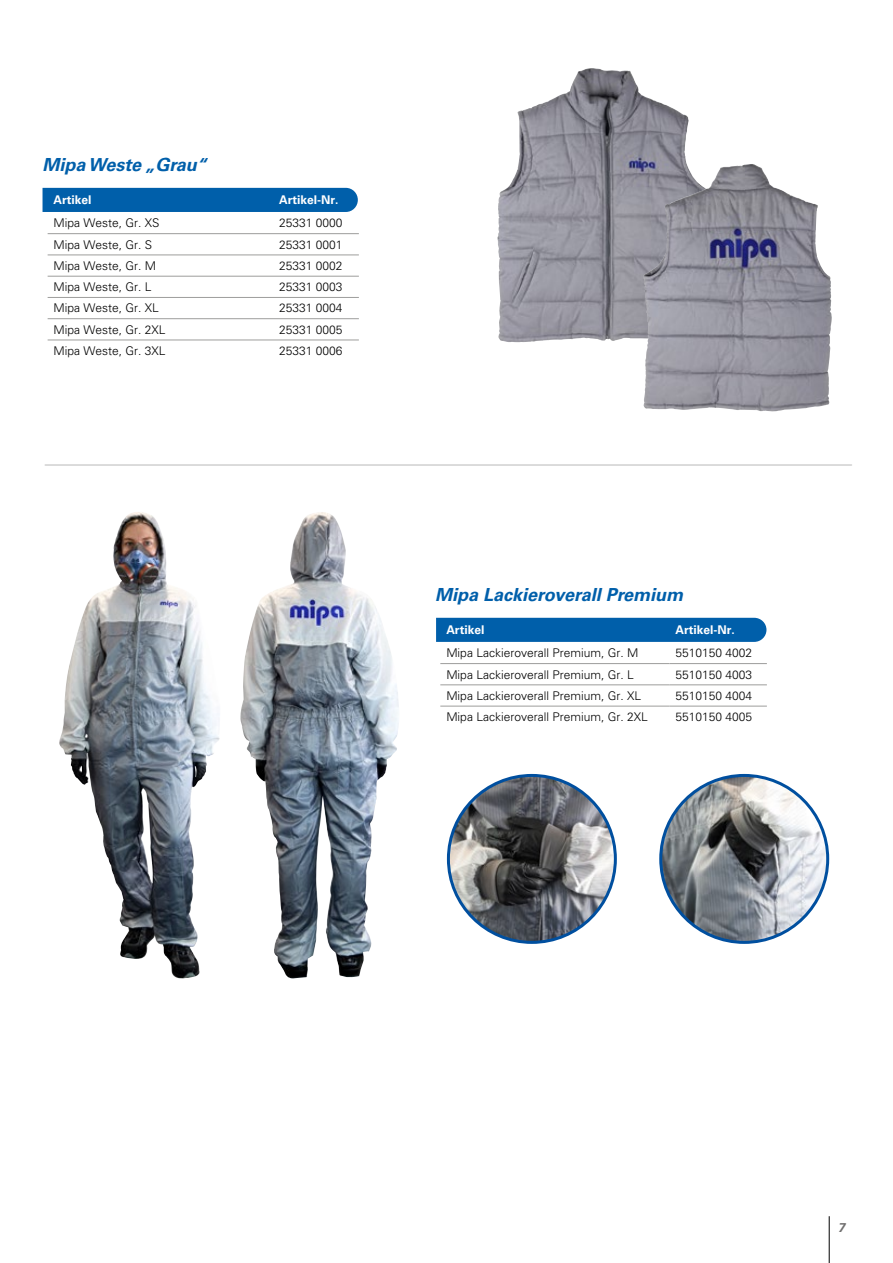
<style>
.page{position:relative;width:893px;height:1263px;background:#fff}
.page>*{position:absolute;margin:0;border:0;box-sizing:border-box;transform-origin:0 0}
.t1{font:italic 700 18px "Univers LT Pro 65";color:#005faa}
.t2{font:italic 700 12.75px "Univers LT Pro 65";color:#706f6f}
.t3{font:300 12px "Univers LT Pro 45";color:#000}
.t4{font:700 12px "Univers LT Pro 65";color:#fff}
</style>
<div class="page">
<hr style="left:829px;top:1216px;width:1px;height:47px;background:#000">
<img style="left:497px;top:68px;width:127px;height:275px">
<img style="left:642px;top:164px;width:189px;height:248px">
<img style="left:59px;top:512px;width:161px;height:467px">
<img style="left:240px;top:512px;width:159px;height:467px">
<div style="left:43px;top:188px;width:315px;height:24px;background:#005faa"></div>
<hr style="left:48px;top:233px;width:225px;height:1px;background:#9d9d9c">
<hr style="left:273px;top:233px;width:86px;height:1px;background:#9d9d9c">
<hr style="left:48px;top:255px;width:225px;height:1px;background:#9d9d9c">
<hr style="left:273px;top:255px;width:86px;height:1px;background:#9d9d9c">
<hr style="left:48px;top:276px;width:225px;height:1px;background:#9d9d9c">
<hr style="left:273px;top:276px;width:86px;height:1px;background:#9d9d9c">
<hr style="left:48px;top:297px;width:225px;height:1px;background:#9d9d9c">
<hr style="left:273px;top:297px;width:86px;height:1px;background:#9d9d9c">
<hr style="left:48px;top:318px;width:225px;height:1px;background:#9d9d9c">
<hr style="left:273px;top:318px;width:86px;height:1px;background:#9d9d9c">
<hr style="left:48px;top:340px;width:225px;height:1px;background:#9d9d9c">
<hr style="left:273px;top:340px;width:86px;height:1px;background:#9d9d9c">
<div style="left:436px;top:618px;width:330px;height:24px;background:#005faa"></div>
<hr style="left:440px;top:663px;width:229px;height:1px;background:#9d9d9c">
<hr style="left:669px;top:663px;width:98px;height:1px;background:#9d9d9c">
<hr style="left:440px;top:685px;width:229px;height:1px;background:#9d9d9c">
<hr style="left:669px;top:685px;width:98px;height:1px;background:#9d9d9c">
<hr style="left:440px;top:706px;width:229px;height:1px;background:#9d9d9c">
<hr style="left:669px;top:706px;width:98px;height:1px;background:#9d9d9c">
<img style="left:448px;top:775px;width:167px;height:167px;border-radius:83px">
<img style="left:661px;top:775px;width:167px;height:167px;border-radius:83px">
<hr style="left:45px;top:464px;width:806px;height:2px;background:#d0d0d0">
<h1 class="t1" style="left:43px;top:154px;width:166px">Mipa Weste „Grau“</h1>
<p class="t4" style="left:54px;top:193px;width:40px">Artikel</p>
<p class="t4" style="left:279px;top:193px;width:61px">Artikel-Nr.</p>
<p class="t3" style="left:54px;top:216px;width:108px">Mipa Weste, Gr. XS</p>
<p class="t3" style="left:279px;top:216px;width:65px">25331 0000</p>
<p class="t3" style="left:54px;top:237px;width:100px">Mipa Weste, Gr. S</p>
<p class="t3" style="left:279px;top:237px;width:65px">25331 0001</p>
<p class="t3" style="left:54px;top:258px;width:104px">Mipa Weste, Gr. M</p>
<p class="t3" style="left:279px;top:258px;width:65px">25331 0002</p>
<p class="t3" style="left:54px;top:280px;width:100px">Mipa Weste, Gr. L</p>
<p class="t3" style="left:279px;top:280px;width:65px">25331 0003</p>
<p class="t3" style="left:54px;top:301px;width:107px">Mipa Weste, Gr. XL</p>
<p class="t3" style="left:279px;top:301px;width:65px">25331 0004</p>
<p class="t3" style="left:54px;top:322px;width:114px">Mipa Weste, Gr. 2XL</p>
<p class="t3" style="left:279px;top:322px;width:65px">25331 0005</p>
<p class="t3" style="left:54px;top:343px;width:114px">Mipa Weste, Gr. 3XL</p>
<p class="t3" style="left:279px;top:343px;width:65px">25331 0006</p>
<h1 class="t1" style="left:435px;top:583px;width:250px">Mipa Lackieroverall Premium</h1>
<p class="t4" style="left:446px;top:622px;width:40px">Artikel</p>
<p class="t4" style="left:675px;top:622px;width:61px">Artikel-Nr.</p>
<p class="t3" style="left:446px;top:646px;width:194px">Mipa Lackieroverall Premium, Gr. M</p>
<p class="t3" style="left:675px;top:646px;width:78px">5510150 4002</p>
<p class="t3" style="left:446px;top:667px;width:189px">Mipa Lackieroverall Premium, Gr. L</p>
<p class="t3" style="left:675px;top:667px;width:78px">5510150 4003</p>
<p class="t3" style="left:446px;top:688px;width:196px">Mipa Lackieroverall Premium, Gr. XL</p>
<p class="t3" style="left:675px;top:688px;width:78px">5510150 4004</p>
<p class="t3" style="left:446px;top:709px;width:203px">Mipa Lackieroverall Premium, Gr. 2XL</p>
<p class="t3" style="left:675px;top:709px;width:78px">5510150 4005</p>
<p class="t2" style="left:838px;top:1220px;width:9px">7</p>
</div>
